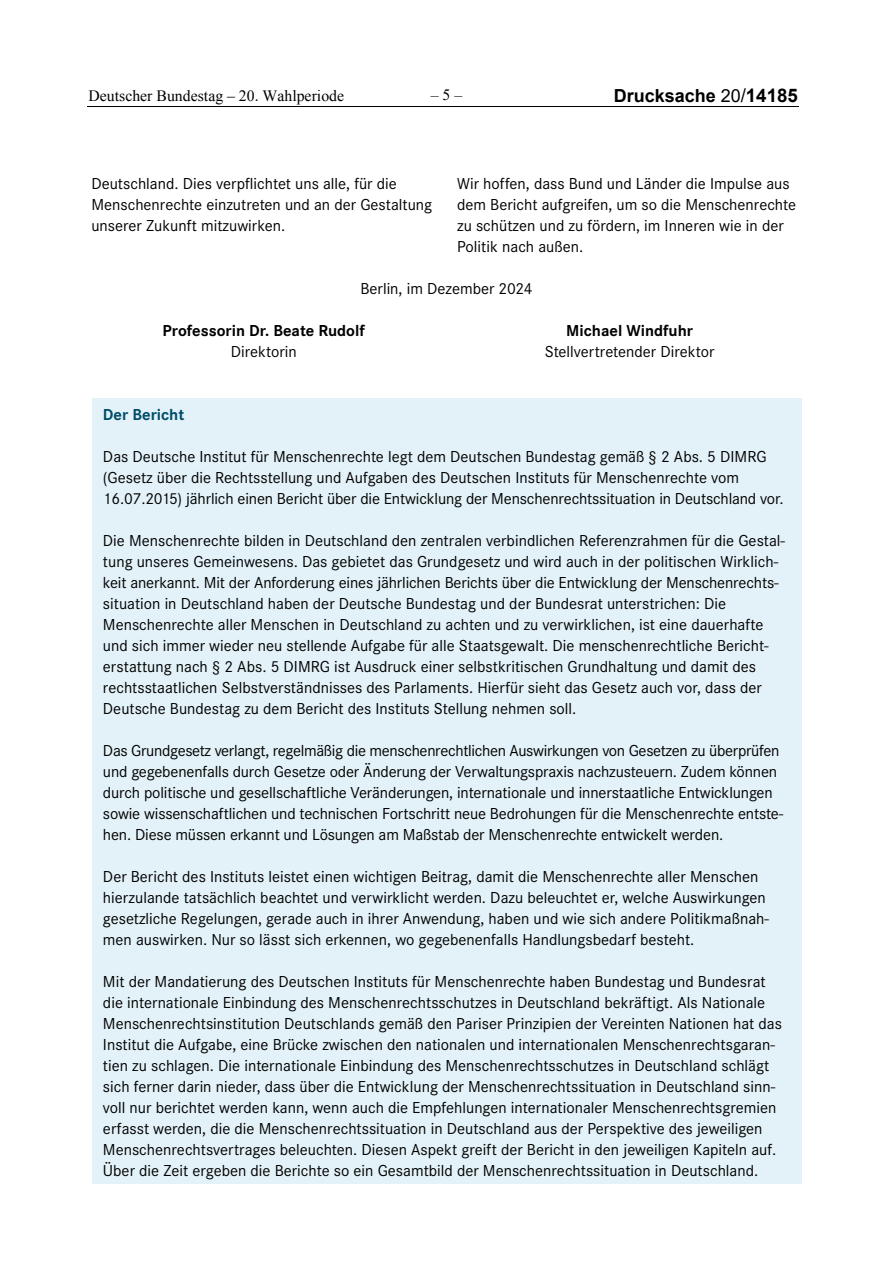
<style>
.page{position:relative;width:893px;height:1263px;background:#fff}
.page>*{position:absolute;margin:0;border:0;box-sizing:border-box;transform-origin:0 0}
.t1{font:700 18px "Arial";color:#000}
.t2{font:16.5px/21px "Corporate S Regular 2";color:#000}
.t3{font:16.5px/21px "Corporate S Bold 2";color:#000;text-align:center}
.t4{font:16.5px "Corporate S Bold 2";color:#004c68}
.t5{font:15.75px "Times New Roman";color:#000}
.t6{font:15.75px "Times New Roman 2";color:#000}
.s1{font-family:"Times New Roman PSMT2"}
.s2{font-family:"Arial MT2";font-weight:400}
.s3{font-weight:400;font-size:18.75px}
.s4{font-family:"Arial Bold MT2";font-weight:400;font-size:18.75px}
.s5{font-family:"Corporate S Regular 2"}
.s6{font-family:"Corporate S Bold 2"}
</style>
<div class="page">
<div style="left:92px;top:398px;width:711px;height:44px;background:#e3f2f8"></div>
<div style="left:92px;top:440px;width:711px;height:747px;background:#e3f2f8"></div>
<svg style="left:87px;top:106px;width:712px;height:1px"></svg>
<hr style="left:87px;top:107px;width:288px;height:1px;background:#000">
<hr style="left:374px;top:107px;width:128px;height:1px;background:#000">
<hr style="left:501px;top:107px;width:298px;height:1px;background:#000">
<div style="left:0;top:1184px;width:893px;height:79px;background:#fff"></div>
<div style="left:802px;top:0;width:91px;height:1263px;background:#fff"></div>
<p class="t5" style="left:88px;top:87px;width:257px">Deutscher Bundestag – <span class="s1">20.</span> Wahlperiode</p>
<p class="t6" style="left:431px;top:84px;width:33px">– 5 –</p>
<p class="t1" style="left:614px;top:86px;width:186px">Drucksache <span class="s2">20</span><span class="s3">/</span><span class="s4">14185</span></p>
<p class="t2" style="left:91px;top:172px;width:342px">Deutschland. Dies verpflichtet uns alle, für die<br>Menschenrechte einzutreten und an der Gestaltung unserer Zukunft mitzuwirken.</p>
<p class="t2" style="left:457px;top:172px;width:341px">Wir hoffen, dass Bund und Länder die Impulse aus dem Bericht aufgreifen, um so die Menschenrechte zu schützen und zu fördern, im Inneren wie in der Politik nach außen.</p>
<p class="t2" style="left:360px;top:277px;width:174px">Berlin, im Dezember 2024</p>
<p class="t3" style="left:163px;top:320px;width:204px">Professorin Dr. Beate Rudolf<br><span class="s5">Direktorin</span></p>
<p class="t2" style="left:545px;top:319px;width:171px;text-align:center"><span class="s6">Michael Windfuhr<br></span>Stellvertretender Direktor</p>
<h2 class="t4" style="left:103px;top:403px;width:83px">Der Bericht</h2>
<p class="t2" style="left:103px;top:445px;width:682px">Das Deutsche Institut für Menschenrechte legt dem Deutschen Bundestag gemäß § 2 Abs. 5 DIMRG (Gesetz über die Rechtsstellung und Aufgaben des Deutschen Instituts für Menschenrechte vom<br>16.07.2015) jährlich einen Bericht über die Entwicklung der Menschenrechtssituation in Deutschland vor.</p>
<p class="t2" style="left:103px;top:529px;width:684px">Die Menschenrechte bilden in Deutschland den zentralen verbindlichen Referenzrahmen für die Gestal&shy;tung unseres Gemeinwesens. Das gebietet das Grundgesetz und wird auch in der politischen Wirklich&shy;keit anerkannt. Mit der Anforderung eines jährlichen Berichts über die Entwicklung der Menschenrechts&shy;situation in Deutschland haben der Deutsche Bundestag und der Bundesrat unterstrichen: Die Menschenrechte aller Menschen in Deutschland zu achten und zu verwirklichen, ist eine dauerhafte und sich immer wieder neu stellende Aufgabe für alle Staatsgewalt. Die menschenrechtliche Bericht&shy;erstattung nach § 2 Abs. 5 DIMRG ist Ausdruck einer selbstkritischen Grundhaltung und damit des rechtsstaatlichen Selbstverständnisses des Parlaments. Hierfür sieht das Gesetz auch vor, dass der Deutsche Bundestag zu dem Bericht des Instituts Stellung nehmen soll.</p>
<p class="t2" style="left:103px;top:739px;width:682px">Das Grundgesetz verlangt, regelmäßig die menschenrechtlichen Auswirkungen von Gesetzen zu überprüfen und gegebenenfalls durch Gesetze oder Änderung der Verwaltungspraxis nachzusteuern. Zudem können durch politische und gesellschaftliche Veränderungen, internationale und innerstaatliche Entwicklungen sowie wissenschaftlichen und technischen Fortschritt neue Bedrohungen für die Menschenrechte entste&shy;hen. Diese müssen erkannt und Lösungen am Maßstab der Menschenrechte entwickelt werden.</p>
<p class="t2" style="left:103px;top:865px;width:667px">Der Bericht des Instituts leistet einen wichtigen Beitrag, damit die Menschenrechte aller Menschen hierzulande tatsächlich beachtet und verwirklicht werden. Dazu beleuchtet er, welche Auswirkungen gesetzliche Regelungen, gerade auch in ihrer Anwendung, haben und wie sich andere Politikmaßnah&shy;men auswirken. Nur so lässt sich erkennen, wo gegebenenfalls Handlungsbedarf besteht.</p>
<p class="t2" style="left:103px;top:970px;width:681px">Mit der Mandatierung des Deutschen Instituts für Menschenrechte haben Bundestag und Bundesrat die internationale Einbindung des Menschenrechtsschutzes in Deutschland bekräftigt. Als Nationale Menschenrechtsinstitution Deutschlands gemäß den Pariser Prinzipien der Vereinten Nationen hat das Institut die Aufgabe, eine Brücke zwischen den nationalen und internationalen Menschenrechtsgaran&shy;tien zu schlagen. Die internationale Einbindung des Menschenrechtsschutzes in Deutschland schlägt sich ferner darin nieder, dass über die Entwicklung der Menschenrechtssituation in Deutschland sinn&shy;voll nur berichtet werden kann, wenn auch die Empfehlungen internationaler Menschenrechtsgremien erfasst werden, die die Menschenrechtssituation in Deutschland aus der Perspektive des jeweiligen Menschenrechtsvertrages beleuchten. Diesen Aspekt greift der Bericht in den jeweiligen Kapiteln auf.<br>Über die Zeit ergeben die Berichte so ein Gesamtbild der Menschenrechtssituation in Deutschland.</p>
</div>
